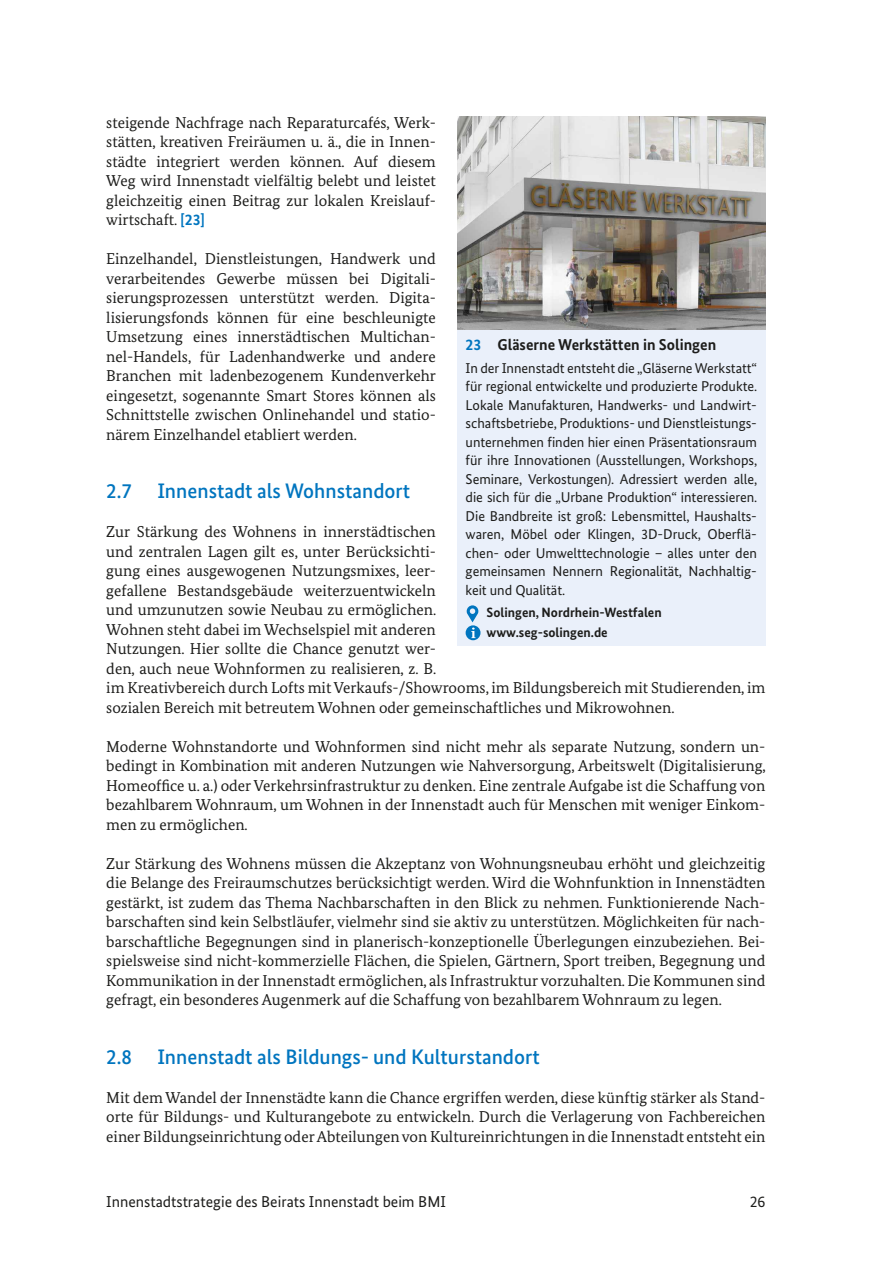
<style>
.page{position:relative;width:893px;height:1263px;background:#fff}
.page>*{position:absolute;margin:0;border:0;box-sizing:border-box;transform-origin:0 0}
.t1{font:500 21px "Bundes Sans";color:#0075bf}
.Fließtext{font:15.75px/19.5px "Bundes Serif";color:#1d1d1b;text-align:justify}
.t2{font:15.75px "Bundes Sans";color:#1d1d1b}
.t3{font:700 15.75px "Bundes Sans";color:#1d1d1b}
.Beispielkasten_Fließ{font:14.25px/18.6px "Bundes Sans";letter-spacing:-.005em;color:#1d1d1b;text-align:justify}
.Beispielkasten__vers{font:700 13.5px "Bundes Sans";color:#1d1d1b}
.s1{font-family:"Bundes Sans";font-weight:700;color:#0075bf}
.s2{color:#0075bf}
</style>
<div class="page">
<div style="left:457px;top:325px;width:308px;height:321px;background:#eaf0fa"></div>
<img style="left:457px;top:116px;width:308px;height:213px">
<svg style="left:466px;top:625px;width:14px;height:15px"></svg>
<svg style="left:467px;top:605px;width:11px;height:33px"></svg>
<p class="Fließtext" style="left:106px;top:112px;width:331px">steigende Nachfrage nach Reparaturcafés, Werk&shy;stätten, kreativen Freiräumen u. ä., die in Innen&shy;städte integriert werden können. Auf diesem Weg wird Innenstadt vielfältig belebt und leistet gleichzeitig einen Beitrag zur lokalen Kreislauf&shy;wirtschaft. <span class="s1">[23]</span></p>
<p class="Fließtext" style="left:106px;top:249px;width:331px">Einzelhandel, Dienstleistungen, Handwerk und verarbeitendes Gewerbe müssen bei Digitali&shy;sierungsprozessen unterstützt werden. Digita&shy;lisierungsfonds können für eine beschleunigte Umsetzung eines innerstädtischen Multichan&shy;nel-Handels, für Ladenhandwerke und andere Branchen mit ladenbezogenem Kundenverkehr eingesetzt, sogenannte Smart Stores können als Schnittstelle zwischen Onlinehandel und statio&shy;närem Einzelhandel etabliert werden.</p>
<h3 class="t3" style="left:466px;top:335px;width:252px"><span class="s2">23</span> Gläserne Werkstätten in Solingen</h3>
<p class="Beispielkasten_Fließ" style="left:466px;top:358px;width:293px">In der Innenstadt entsteht die „Gläserne Werkstatt“ für regional entwickelte und produzierte Produkte.<br>Lokale Manufakturen, Handwerks- und Landwirt&shy;schaftsbetriebe, Produktions- und Dienstleistungs&shy;unternehmen finden hier einen Präsentationsraum für ihre Innovationen (Ausstellungen, Workshops, Seminare, Verkostungen). Adressiert werden alle, die sich für die „Urbane Produktion“ interessieren.<br>Die Bandbreite ist groß: Lebensmittel, Haushalts&shy;waren, Möbel oder Klingen, 3D-Druck, Oberflä&shy;chen- oder Umwelttechnologie – alles unter den gemeinsamen Nennern Regionalität, Nachhaltig&shy;keit und Qualität.</p>
<p class="Beispielkasten__vers" style="left:487px;top:604px;width:177px">Solingen, Nordrhein-Westfalen</p>
<p class="Beispielkasten__vers" style="left:487px;top:624px;width:123px">www.seg-solingen.de</p>
<h2 class="t1" style="left:106px;top:478px;width:305px">2.7 Innenstadt als Wohnstandort</h2>
<p class="Fließtext" style="left:106px;top:522px;width:661px;text-align:left">Zur Stärkung des Wohnens in innerstädtischen<br>und zentralen Lagen gilt es, unter Berücksichti-<br>gung eines ausgewogenen Nutzungsmixes, leer-<br>gefallene Bestandsgebäude weiterzuentwickeln<br>und umzunutzen sowie Neubau zu ermöglichen.<br>Wohnen steht dabei im Wechselspiel mit anderen<br>Nutzungen. Hier sollte die Chance genutzt wer-<br>den, auch neue Wohnformen zu realisieren, z. B.<br>im Kreativbereich durch Lofts mit Verkaufs-/Showrooms, im Bildungsbereich mit Studierenden, im sozialen Bereich mit betreutem Wohnen oder gemeinschaftliches und Mikrowohnen.</p>
<p class="Fließtext" style="left:106px;top:736px;width:661px">Moderne Wohnstandorte und Wohnformen sind nicht mehr als separate Nutzung, sondern un&shy;bedingt in Kombination mit anderen Nutzungen wie Nahversorgung, Arbeitswelt (Digitalisierung, Homeoffice u. a.) oder Verkehrsinfrastruktur zu denken. Eine zentrale Aufgabe ist die Schaffung von bezahlbarem Wohnraum, um Wohnen in der Innenstadt auch für Menschen mit weniger Einkom&shy;men zu ermöglichen.</p>
<p class="Fließtext" style="left:106px;top:853px;width:661px">Zur Stärkung des Wohnens müssen die Akzeptanz von Wohnungsneubau erhöht und gleichzeitig die Belange des Freiraumschutzes berücksichtigt werden. Wird die Wohnfunktion in Innenstädten gestärkt, ist zudem das Thema Nachbarschaften in den Blick zu nehmen. Funktionierende Nach&shy;barschaften sind kein Selbstläufer, vielmehr sind sie aktiv zu unterstützen. Möglichkeiten für nach&shy;barschaftliche Begegnungen sind in planerisch-konzeptionelle Überlegungen einzubeziehen. Bei&shy;spielsweise sind nicht-kommerzielle Flächen, die Spielen, Gärtnern, Sport treiben, Begegnung und Kommunikation in der Innenstadt ermöglichen, als Infrastruktur vorzuhalten. Die Kommunen sind gefragt, ein besonderes Augenmerk auf die Schaffung von bezahlbarem Wohnraum zu legen.</p>
<h2 class="t1" style="left:106px;top:1044px;width:435px">2.8 Innenstadt als Bildungs- und Kulturstandort</h2>
<p class="Fließtext" style="left:106px;top:1087px;width:661px">Mit dem Wandel der Innenstädte kann die Chance ergriffen werden, diese künftig stärker als Stand&shy;orte für Bildungs- und Kulturangebote zu entwickeln. Durch die Verlagerung von Fachbereichen einer Bildungseinrichtung oder Abteilungen von Kultureinrichtungen in die Innenstadt entsteht ein</p>
<p class="t2" style="left:106px;top:1192px;width:341px">Innenstadtstrategie des Beirats Innenstadt beim BMI</p>
<p class="t2" style="left:750px;top:1192px;width:17px">26</p>
</div>
